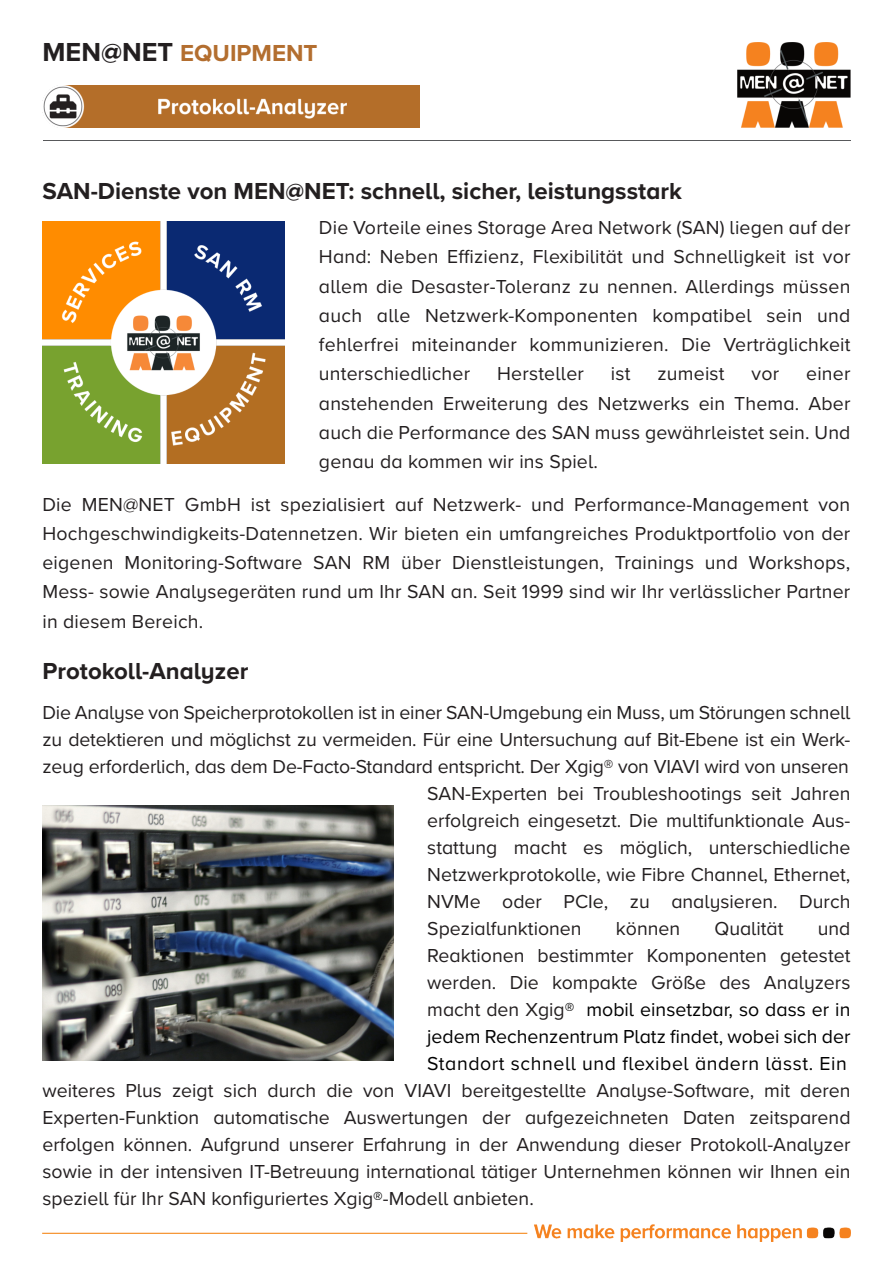
<style>
.page{position:relative;width:893px;height:1263px;background:#fff}
.page>*{position:absolute;margin:0;border:0;box-sizing:border-box;transform-origin:0 0}
.t1{font:700 24px "Proxima Nova A";color:#231f20}
.t2{font:700 24px "Proxima Nova A";color:#b36e2f}
.t3{font:19.5px/29.2px "Proxima Nova A";color:#231f20;text-align:justify}
.t4{font:19.5px/27px "Proxima Nova A";letter-spacing:.03em;color:#000;text-align:justify}
.s1{font-size:27px;color:#231f20}
.s2{color:#231f20}
.s3{color:#000}
</style>
<div class="page">
<hr style="left:43px;top:141px;width:807px;height:1px;background:#58595b">
<img style="left:43px;top:221px;width:242px;height:242px">
<img style="left:43px;top:1225px;width:807px;height:16px">
<img style="left:737px;top:43px;width:113px;height:85px">
<img style="left:43px;top:806px;width:350px;height:255px">
<img style="left:43px;top:85px;width:377px;height:43px">
<p class="t2" style="left:43px;top:42px;width:277px"><span class="s1">MEN@NET</span> EQUIPMENT</p>
<p class="t1" style="left:43px;top:180px;width:641px">SAN-Dienste von MEN@NET: schnell, sicher, leistungsstark</p>
<p class="t3" style="left:319px;top:214px;width:533px">Die Vorteile eines Storage Area Network (SAN) liegen auf der Hand: Neben Effizienz, Flexibilität und Schnelligkeit ist vor allem die Desaster-Toleranz zu nennen. Allerdings müssen auch alle Netzwerk-Komponenten kompatibel sein und fehlerfrei miteinander kommunizieren. Die Verträglichkeit unterschiedlicher</p>
<p class="t3" style="left:497px;top:360px;width:88px">Hersteller</p>
<p class="t3" style="left:611px;top:360px;width:21px">ist</p>
<p class="t3" style="left:658px;top:360px;width:69px">zumeist</p>
<p class="t3" style="left:752px;top:360px;width:29px">vor</p>
<p class="t3" style="left:319px;top:360px;width:533px;text-indent:487px">einer anstehenden Erweiterung des Netzwerks ein Thema. Aber auch die Performance des SAN muss gewährleistet sein. Und genau da kommen wir ins Spiel.</p>
<p class="t3" style="left:42px;top:490px;width:809px">Die MEN@NET GmbH ist spezialisiert auf Netzwerk- und Performance-Management von Hochgeschwindigkeits-Datennetzen. Wir bieten ein umfangreiches Produktportfolio von der eigenen Monitoring-Software SAN RM über Dienstleistungen, Trainings und Workshops, Mess- sowie Analysegeräten rund um Ihr SAN an. Seit 1999 sind wir Ihr verlässlicher Partner in diesem Bereich.</p>
<p class="t1" style="left:43px;top:660px;width:207px">Protokoll-Analyzer</p>
<p class="t3" style="left:43px;top:700px;width:809px;line-height:27px">Die Analyse von Speicherprotokollen ist in einer SAN-Umgebung ein Muss, um Störungen schnell zu detektieren und möglichst zu vermeiden. Für eine Untersuchung auf Bit-Ebene ist ein Werk&shy;zeug erforderlich, das dem De-Facto-Standard entspricht. Der Xgig® von VIAVI wird von unseren</p>
<p class="t3" style="left:427px;top:780px;width:425px;line-height:27px">SAN-Experten bei Troubleshootings seit Jahren erfolgreich eingesetzt. Die multifunktionale Aus&shy;stattung macht es möglich, unterschiedliche Netzwerkprotokolle, wie Fibre Channel, Ethernet, NVMe oder PCIe, zu analysieren. Durch Spezialfunktionen</p>
<p class="t3" style="left:616px;top:914px;width:66px">können</p>
<p class="t3" style="left:714px;top:914px;width:71px">Qualität</p>
<p class="t4" style="left:427px;top:915px;width:425px;text-indent:390px"><span class="s2">und Reaktionen bestimmter Komponenten getestet werden. Die kompakte Größe des Analyzers macht den Xgig</span>® mobil einsetzbar, so dass er in jedem Rechenzentrum Platz findet, wobei sich der Standort schnell und flexibel ändern lässt. Ein</p>
<p class="t3" style="left:43px;top:1078px;width:810px;line-height:27px">weiteres Plus zeigt sich durch die von VIAVI bereitgestellte Analyse-Software, mit deren Experten-Funktion automatische Auswertungen der aufgezeichneten Daten zeitsparend erfolgen können. Aufgrund unserer Erfahrung in der Anwendung dieser Protokoll-Analyzer sowie in der intensiven IT-Betreuung international tätiger Unternehmen können wir Ihnen ein speziell für Ihr SAN konfiguriertes Xgig<span class="s3">®</span>-Modell anbieten.</p>
</div>
